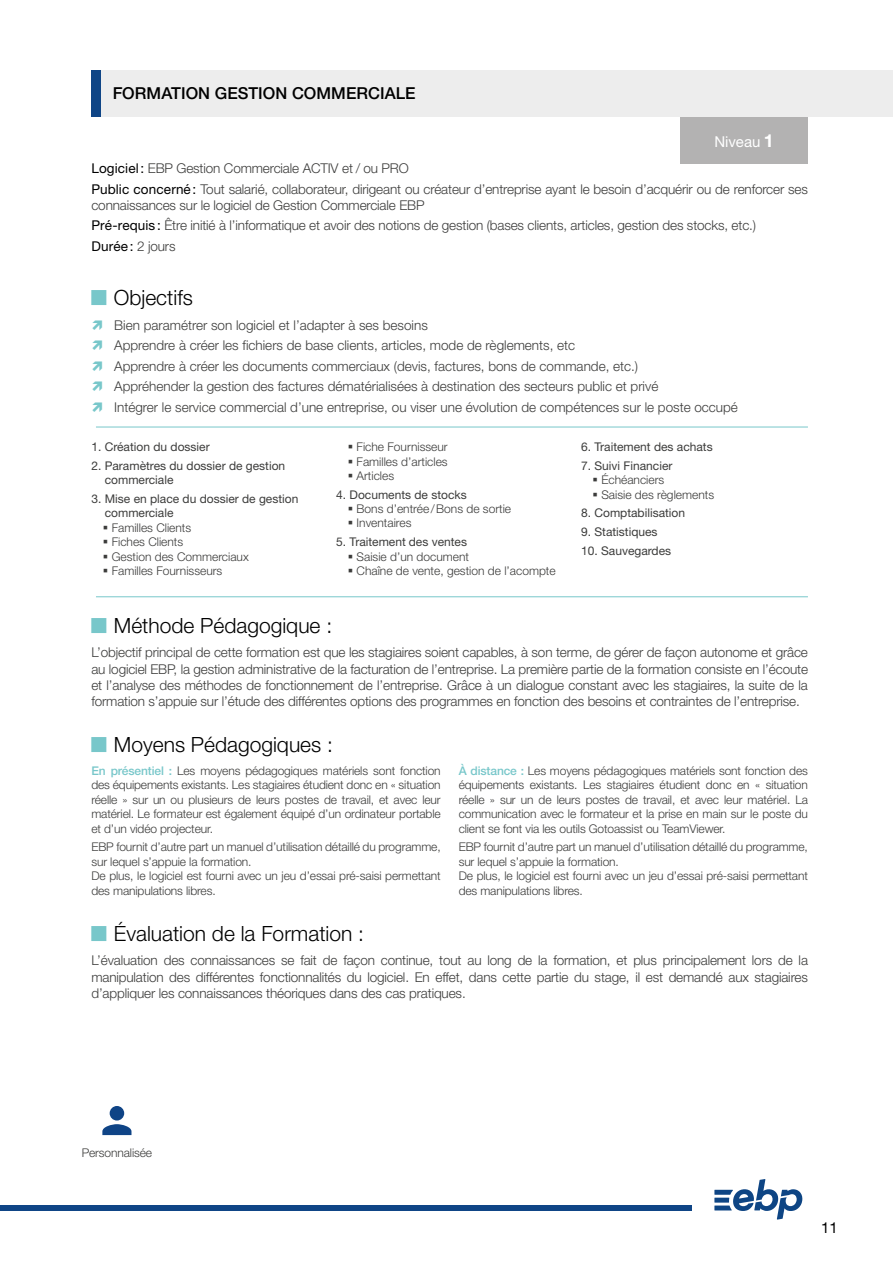
<style>
.page{position:relative;width:893px;height:1263px;background:#fff}
.page>*{position:absolute;margin:0;border:0;box-sizing:border-box;transform-origin:0 0}
.t1{font:300 21px "Helvetica Neue LT Std";color:#000}
.t2{font:500 16.5px "Helvetica Neue LT Std";letter-spacing:.005em;color:#000}
.t3{font:15px "Helvetica Neue LT Std";color:#fff}
.t4{font:15px "Helvetica Neue LT Std";color:#000}
.t5{font:300 13.5px/20.4px "Helvetica Neue LT Std";letter-spacing:-.01em;color:#3c3c3b}
.t6{font:300 12px/14.4px "Helvetica Neue LT Std";letter-spacing:-.01em;color:#3c3c3b}
.t7{font:12px/14.4px "Helvetica Neue LT Std";color:#3c3c3b}
.s1{font-weight:700;font-size:18px}
.s2{font-weight:400;color:#000}
.s3{font-weight:500;color:#78c7ca}
</style>
<div class="page">
<div style="left:91px;top:70px;width:802px;height:47px;background:#ededed"></div>
<div style="left:91px;top:70px;width:10px;height:47px;background:#0f4586"></div>
<svg style="left:102px;top:1106px;width:29px;height:29px"></svg>
<div style="left:680px;top:117px;width:128px;height:47px;background:#b3b2b2"></div>
<hr style="left:96px;top:427px;width:712px;height:1px;background:#78c7ca">
<hr style="left:96px;top:596px;width:712px;height:1px;background:#78c7ca">
<svg style="left:714px;top:1179px;width:88px;height:40px"></svg>
<div style="left:0;top:1205px;width:691px;height:6px;background:#0f4586"></div>
<p class="t2" style="left:113px;top:84px;width:304px">FORMATION GESTION COMMERCIALE</p>
<p class="t3" style="left:714px;top:132px;width:61px">Niveau <span class="s1">1</span></p>
<p class="t5" style="left:91px;top:158px;width:718px"><span class="s2">Logiciel:</span> EBP Gestion Commerciale ACTIV et / ou PRO<br><span class="s2">Public concerné:</span> Tout salarié, collaborateur, dirigeant ou créateur d’entreprise ayant le besoin d’acquérir ou de renforcer ses</p>
<p class="t5" style="left:91px;top:195px;width:666px">connaissances sur le logiciel de Gestion Commerciale EBP<br><span class="s2">Pré-requis :</span> Être initié à l’informatique et avoir des notions de gestion (bases clients, articles, gestion des stocks, etc.)<br><span class="s2">Durée:</span> 2 jours</p>
<h1 class="t1" style="left:114px;top:285px;width:80px">Objectifs</h1>
<p class="t5" style="left:114px;top:315px;width:625px">Bien paramétrer son logiciel et l’adapter à ses besoins<br>Apprendre à créer les fichiers de base clients, articles, mode de règlements, etc<br>Apprendre à créer les documents commerciaux (devis, factures, bons de commande, etc.)<br>Appréhender la gestion des factures dématérialisées à destination des secteurs public et privé<br>Intégrer le service commercial d’une entreprise, ou viser une évolution de compétences sur le poste occupé</p>
<p class="t7" style="left:91px;top:440px;width:120px">1. Création du dossier</p>
<p class="t7" style="left:105px;top:458px;width:182px;text-indent:-13px">2. Paramètres du dossier de gestion commerciale</p>
<p class="t7" style="left:105px;top:491px;width:195px;text-indent:-13px">3. Mise en place du dossier de gestion commerciale</p>
<p class="t6" style="left:112px;top:520px;width:139px">Familles Clients<br>Fiches Clients<br>Gestion des Commerciaux<br>Familles Fournisseurs</p>
<p class="t6" style="left:357px;top:439px;width:93px;text-align:justify">Fiche Fournisseur Familles d’articles Articles</p>
<p class="t7" style="left:336px;top:487px;width:132px">4. Documents de stocks</p>
<p class="t6" style="left:357px;top:501px;width:156px">Bons d’entrée/Bons de sortie<br>Inventaires</p>
<p class="t7" style="left:336px;top:534px;width:132px">5. Traitement des ventes</p>
<p class="t6" style="left:357px;top:549px;width:201px">Saisie d’un document<br>Chaîne de vente, gestion de l’acompte</p>
<p class="t7" style="left:581px;top:440px;width:133px">6. Traitement des achats</p>
<p class="t7" style="left:581px;top:458px;width:93px">7. Suivi Financier</p>
<p class="t6" style="left:601px;top:472px;width:114px">Échéanciers<br>Saisie des règlements</p>
<p class="t7" style="left:581px;top:506px;width:106px">8. Comptabilisation</p>
<p class="t7" style="left:581px;top:524px;width:78px">9. Statistiques</p>
<p class="t7" style="left:581px;top:543px;width:92px">10. Sauvegardes</p>
<h1 class="t1" style="left:114px;top:612px;width:220px">Méthode Pédagogique :</h1>
<p class="t5" style="left:91px;top:644px;width:718px;line-height:16.2px;text-align:justify">L’objectif principal de cette formation est que les stagiaires soient capables, à son terme, de gérer de façon autonome et grâce au logiciel EBP, la gestion administrative de la facturation de l’entreprise. La première partie de la formation consiste en l’écoute et l’analyse des méthodes de fonctionnement de l’entreprise. Grâce à un dialogue constant avec les stagiaires, la suite de la formation s’appuie sur l’étude des différentes options des programmes en fonction des besoins et contraintes de l’entreprise.</p>
<h1 class="t1" style="left:114px;top:732px;width:221px">Moyens Pédagogiques :</h1>
<p class="t6" style="left:91px;top:763px;width:351px;text-align:justify"><span class="s3">En présentiel :</span> Les moyens pédagogiques matériels sont fonction des équipements existants. Les stagiaires étudient donc en « situation réelle » sur un ou plusieurs de leurs postes de travail, et avec leur matériel. Le formateur est également équipé d’un ordinateur portable et d’un vidéo projecteur.</p>
<p class="t6" style="left:91px;top:840px;width:351px">EBP fournit d’autre part un manuel d’utilisation détaillé du programme, sur lequel s’appuie la formation.<br>De plus, le logiciel est fourni avec un jeu d’essai pré-saisi permettant des manipulations libres.</p>
<p class="t6" style="left:459px;top:763px;width:351px;text-align:justify"><span class="s3">À distance :</span> Les moyens pédagogiques matériels sont fonction des équipements existants. Les stagiaires étudient donc en « situation réelle » sur un de leurs postes de travail, et avec leur matériel. La communication avec le formateur et la prise en main sur le poste du client se font via les outils Gotoassist ou TeamViewer.</p>
<p class="t6" style="left:459px;top:840px;width:351px">EBP fournit d’autre part un manuel d’utilisation détaillé du programme, sur lequel s’appuie la formation.<br>De plus, le logiciel est fourni avec un jeu d’essai pré-saisi permettant des manipulations libres.</p>
<h1 class="t1" style="left:114px;top:920px;width:252px">Évaluation de la Formation :</h1>
<p class="t5" style="left:91px;top:952px;width:718px;line-height:16.2px;text-align:justify">L’évaluation des connaissances se fait de façon continue, tout au long de la formation, et plus principalement lors de la manipulation des différentes fonctionnalités du logiciel. En effet, dans cette partie du stage, il est demandé aux stagiaires d’appliquer les connaissances théoriques dans des cas pratiques.</p>
<p class="t6" style="left:82px;top:1145px;width:72px">Personnalisée</p>
<p class="t4" style="left:821px;top:1219px;width:18px">11</p>
</div>
